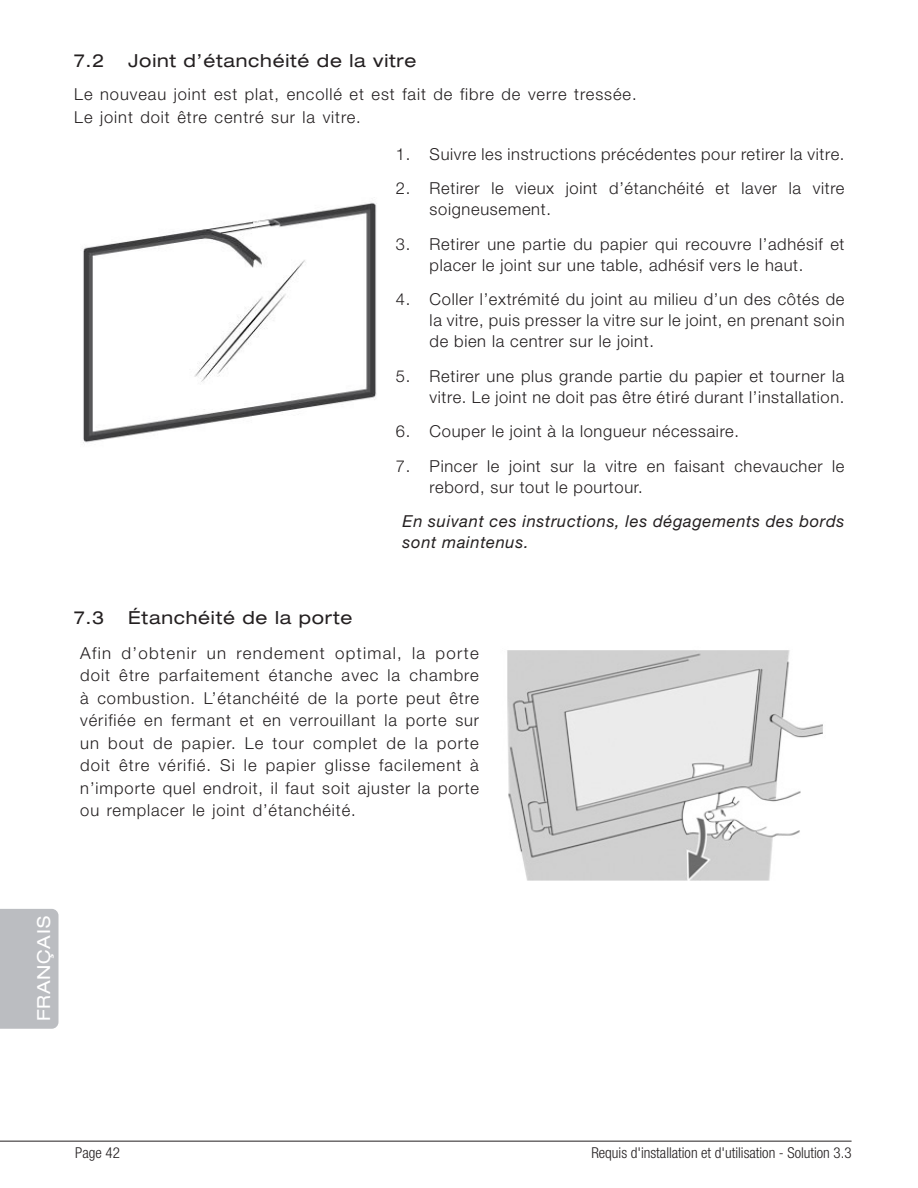
<style>
.page{position:relative;width:918px;height:1188px;background:#fff}
.page>*{position:absolute;margin:0;border:0;box-sizing:border-box;transform-origin:0 0}
.t1{font:expanded 18px "Helvetica Neue LT Std";letter-spacing:.04em;color:#231f20}
.t2{font:expanded 18px "Helvetica Neue LT Std";letter-spacing:.04em;color:#fff}
.t3{font:300 16.5px/22.5px "Helvetica Neue LT Std";letter-spacing:.04em;color:#231f20}
.t4{font:italic 16.5px/21px "Helvetica Neue LT Std";letter-spacing:.04em;color:#231f20}
.t5{font:300 condensed 15px "Helvetica Neue LT Std";color:#231f20}
</style>
<div class="page">
<hr style="left:0;top:1141px;width:852px;height:1px;background:#231f20">
<div style="left:0;top:909px;width:59px;height:120px;background:#bbbdc1"></div>
<img style="left:83px;top:202px;width:294px;height:241px">
<img style="left:507px;top:650px;width:316px;height:231px">
<p class="t1" style="left:74px;top:50px;width:32px">7.2</p>
<p class="t1" style="left:128px;top:50px;width:290px">Joint d’étanchéité de la vitre</p>
<p class="t3" style="left:74px;top:83px;width:564px">Le nouveau joint est plat, encollé et est fait de fibre de verre tressée.<br>Le joint doit être centré sur la vitre.</p>
<p class="t3" style="left:396px;top:142px;width:450px">1. Suivre les instructions précédentes pour retirer la vitre.</p>
<p class="t3" style="left:430px;top:178px;width:416px;line-height:21px;text-indent:-34px">2. Retirer le vieux joint d’étanchéité et laver la vitre soigneusement.</p>
<p class="t3" style="left:396px;top:233px;width:450px;line-height:21px;text-align:center">3. Retirer une partie du papier qui recouvre l’adhésif et placer le joint sur une table, adhésif vers le haut.</p>
<p class="t3" style="left:430px;top:289px;width:416px;line-height:21px;text-align:justify;text-indent:-34px">4. Coller l’extrémité du joint au milieu d’un des côtés de la vitre, puis presser la vitre sur le joint, en prenant soin de bien la centrer sur le joint.</p>
<p class="t3" style="left:396px;top:365px;width:450px;line-height:21px;text-align:right">5. Retirer une plus grande partie du papier et tourner la vitre. Le joint ne doit pas être étiré durant l’installation.</p>
<p class="t3" style="left:396px;top:420px;width:345px">6. Couper le joint à la longueur nécessaire.</p>
<p class="t3" style="left:430px;top:455px;width:416px;line-height:21px;text-indent:-34px">7. Pincer le joint sur la vitre en faisant chevaucher le rebord, sur tout le pourtour.</p>
<p class="t4" style="left:403px;top:511px;width:443px">En suivant ces instructions, les dégagements des bords sont maintenus.</p>
<p class="t1" style="left:74px;top:607px;width:32px">7.3</p>
<p class="t1" style="left:128px;top:607px;width:226px">Étanchéité de la porte</p>
<p class="t3" style="left:80px;top:641px;width:400px;text-align:justify">Afin d’obtenir un rendement optimal, la porte doit être parfaitement étanche avec la chambre à combustion. L’étanchéité de la porte peut être vérifiée en fermant et en verrouillant la porte sur un bout de papier. Le tour complet de la porte doit être vérifié. Si le papier glisse facilement à n’importe quel endroit, il faut soit ajuster la porte ou remplacer le joint d’étanchéité.</p>
<p class="t2" style="left:33px;top:1021px;width:106px;rotate:-90deg">FRANÇAIS</p>
<p class="t5" style="left:75px;top:1144px;width:46px">Page 42</p>
<p class="t5" style="left:591px;top:1144px;width:262px">Requis d'installation et d'utilisation - Solution 3.3</p>
</div>
